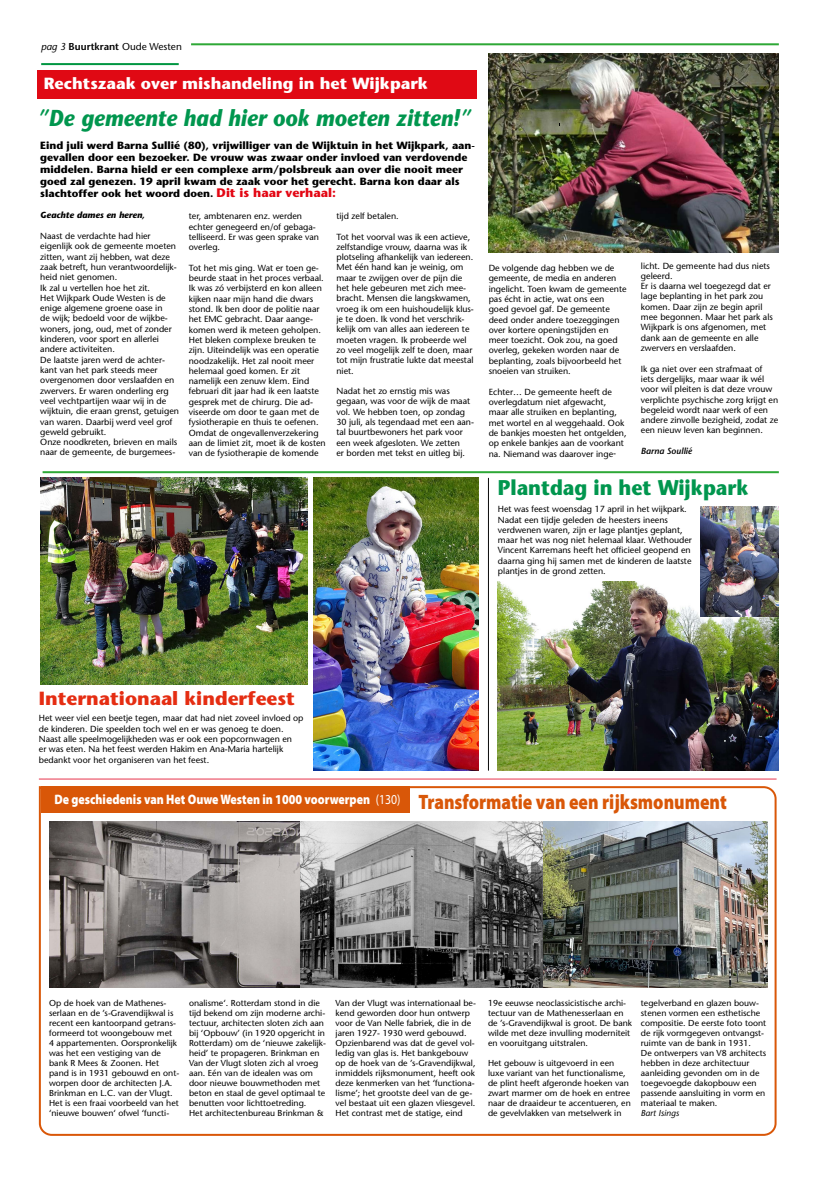
<style>
.page{position:relative;width:820px;height:1177px;background:#fff}
.page>*{position:absolute;margin:0;border:0;box-sizing:border-box;transform-origin:0 0}
.t1{font:italic 700 23px "Stone Sans";color:#00964e;scale:.91 1}
.t2{font:700 21.3px "Stone Sans";color:#00964e;scale:.91 1}
.t3{font:700 19px "Stone Sans";color:#e52d12}
.t4{font:700 16.1px "Stone Sans";color:#fff}
.t5{font:900 13.7px "Myriad Pro";color:#fff;scale:.86 1}
.t6{font:700 10.4px/12px "Stone Sans";color:#000}
.t7{font:600 10px "Stone Sans";color:#000}
.t8{font:8.8px/10.3px "Stone Sans";color:#000}
.t9{font:italic 700 8.8px "Stone Sans";color:#000}
.t10{font:italic 600 8.8px "Stone Sans";color:#000}
.t11{font:8.6px/10px "Stone Sans";color:#000}
.t12{font:italic 8.6px "Stone Sans";color:#000}
.s1{font-weight:400;font-style:italic}
.s2{font-weight:400}
.s3{font-size:12.4px;color:#e30613}
.s4{font-size:20.9px;color:#d95708}
</style>
<div class="page">
<svg style="left:38px;top:786px;width:739px;height:350px"></svg>
<hr style="left:39px;top:778px;width:737px;height:1px;background:#e7344c">
<hr style="left:191px;top:43px;width:587px;height:2px;background:#2ea836">
<hr style="left:43px;top:471px;width:735px;height:2px;background:#2ea836">
<hr style="left:41px;top:63px;width:138px;height:2px;background:#009641">
<div style="left:41px;top:786px;width:369px;height:27px;background:#d95708"></div>
<img style="left:313px;top:478px;width:166px;height:292px">
<img style="left:488px;top:53px;width:290px;height:199px">
<img style="left:41px;top:478px;width:266px;height:206px">
<img style="left:49px;top:821px;width:251px;height:166px">
<img style="left:300px;top:821px;width:243px;height:166px">
<img style="left:543px;top:821px;width:223px;height:166px">
<div style="left:37px;top:70px;width:439px;height:29px;background:#e00914"></div>
<img style="left:497px;top:581px;width:281px;height:189px">
<img style="left:700px;top:506px;width:78px;height:111px">
<hr style="left:488px;top:478px;width:1px;height:292px;background:#0a0a0a">
<p class="t7" style="left:41px;top:41px;width:142px"><span class="s1">pag 3</span> Buurtkrant <span class="s2">Oude Westen</span></p>
<h3 class="t4" style="left:44px;top:73px;width:385px">Rechtszaak over mishandeling in het Wijkpark</h3>
<h1 class="t1" style="left:37px;top:103px;width:478px">”De gemeente had hier ook moeten zitten!”</h1>
<p class="t6" style="left:40px;top:139px;width:436px">Eind juli werd Barna Sullié (80), vrijwilliger van de Wijktuin in het Wijkpark, aan&shy;gevallen door een bezoeker. De vrouw was zwaar onder invloed van verdovende middelen. Barna hield er een complexe arm/polsbreuk aan over die nooit meer goed zal genezen. 19 april kwam de zaak voor het gerecht. Barna kon daar als slachtoffer ook het woord doen. <span class="s3">Dit is haar verhaal:</span></p>
<p class="t8" style="left:189px;top:211px;width:132px">ter, ambtenaren enz. werden echter genegeerd en/of gebaga&shy;telliseerd. Er was geen sprake van overleg.</p>
<p class="t8" style="left:189px;top:262px;width:138px">Tot het mis ging. Wat er toen ge&shy;beurde staat in het proces verbaal.<br>Ik was zó verbijsterd en kon alleen kijken naar mijn hand die dwars stond. Ik ben door de politie naar het EMC gebracht. Daar aange&shy;komen werd ik meteen geholpen.<br>Het bleken complexe breuken te zijn. Uiteindelijk was een operatie noodzakelijk. Het zal nooit meer helemaal goed komen. Er zit namelijk een zenuw klem. Eind februari dit jaar had ik een laatste gesprek met de chirurg. Die ad&shy;viseerde om door te gaan met de fysiotherapie en thuis te oefenen.<br>Omdat de ongevallenverzekering aan de limiet zit, moet ik de kosten van de fysiotherapie de komende</p>
<p class="t9" style="left:40px;top:210px;width:106px">Geachte dames en heren,</p>
<p class="t8" style="left:40px;top:231px;width:140px">Naast de verdachte had hier eigenlijk ook de gemeente moeten zitten, want zij hebben, wat deze zaak betreft, hun verantwoordelijk&shy;heid niet genomen.<br>Ik zal u vertellen hoe het zit.<br>Het Wijkpark Oude Westen is de enige algemene groene oase in<br>de wijk; bedoeld voor de wijkbe&shy;woners, jong, oud, met of zonder kinderen, voor sport en allerlei andere activiteiten.<br>De laatste jaren werd de achter&shy;kant van het park steeds meer overgenomen door verslaafden en zwervers. Er waren onderling erg veel vechtpartijen waar wij in de wijktuin, die eraan grenst, getuigen van waren. Daarbij werd veel grof geweld gebruikt.<br>Onze noodkreten, brieven en mails naar de gemeente, de burgemees-</p>
<p class="t8" style="left:336px;top:211px;width:64px">tijd zelf betalen.</p>
<p class="t8" style="left:336px;top:231px;width:139px">Tot het voorval was ik een actieve, zelfstandige vrouw, daarna was ik plotseling afhankelijk van iedereen.<br>Met één hand kan je weinig, om maar te zwijgen over de pijn die het hele gebeuren met zich mee&shy;bracht. Mensen die langskwamen, vroeg ik om een huishoudelijk klus&shy;je te doen. Ik vond het verschrik&shy;kelijk om van alles aan iedereen te moeten vragen. Ik probeerde wel zo veel mogelijk zelf te doen, maar tot mijn frustratie lukte dat meestal niet.</p>
<p class="t8" style="left:336px;top:386px;width:139px">Nadat het zo ernstig mis was gegaan, was voor de wijk de maat vol. We hebben toen, op zondag<br>30 juli, als tegendaad met een aan&shy;tal buurtbewoners het park voor een week afgesloten. We zetten<br>er borden met tekst en uitleg bij.</p>
<p class="t8" style="left:488px;top:263px;width:139px">De volgende dag hebben we de gemeente, de media en anderen ingelicht. Toen kwam de gemeente pas écht in actie, wat ons een goed gevoel gaf. De gemeente deed onder andere toezeggingen over kortere openingstijden en meer toezicht. Ook zou, na goed overleg, gekeken worden naar de beplanting, zoals bijvoorbeeld het snoeien van struiken.</p>
<p class="t8" style="left:488px;top:386px;width:139px">Echter… De gemeente heeft de overlegdatum niet afgewacht, maar alle struiken en beplanting, met wortel en al weggehaald. Ook de bankjes moesten het ontgelden, op enkele bankjes aan de voorkant na. Niemand was daarover inge-</p>
<p class="t8" style="left:640px;top:260px;width:133px">licht. De gemeente had dus niets geleerd.<br>Er is daarna wel toegezegd dat er lage beplanting in het park zou komen. Daar zijn ze begin april mee begonnen. Maar het park als<br>Wijkpark is ons afgenomen, met dank aan de gemeente en alle zwervers en verslaafden.</p>
<p class="t8" style="left:640px;top:363px;width:139px">Ik ga niet over een strafmaat of<br>iets dergelijks, maar waar ik wél voor wil pleiten is dat deze vrouw verplichte psychische zorg krijgt en begeleid wordt naar werk of een andere zinvolle bezigheid, zodat ze een nieuw leven kan beginnen.</p>
<p class="t10" style="left:640px;top:445px;width:53px">Barna Soullié</p>
<h2 class="t2" style="left:497px;top:474px;width:277px">Plantdag in het Wijkpark</h2>
<p class="t8" style="left:497px;top:504px;width:195px">Het was feest woensdag 17 april in het wijkpark.<br>Nadat een tijdje geleden de heesters ineens verdwenen waren, zijn er lage plantjes geplant, maar het was nog niet helemaal klaar. Wethouder Vincent Karremans heeft het officieel geopend en daarna ging hij samen met de kinderen de laatste plantjes in de grond zetten.</p>
<h3 class="t3" style="left:39px;top:686px;width:257px">Internationaal kinderfeest</h3>
<p class="t8" style="left:39px;top:713px;width:266px">Het weer viel een beetje tegen, maar dat had niet zoveel invloed op de kinderen. Die speelden toch wel en er was genoeg te doen.<br>Naast alle speelmogelijkheden was er ook een popcornwagen en<br>er was eten. Na het feest werden Hakim en Ana-Maria hartelijk bedankt voor het organiseren van het feest.</p>
<h3 class="t5" style="left:54px;top:791px;width:782px">De geschiedenis van Het Ouwe Westen in 1000 voorwerpen <span class="s2">(130)</span> <span class="s4">Transformatie van een rijksmonument</span></h3>
<p class="t11" style="left:49px;top:998px;width:132px">Op de hoek van de Mathenes&shy;serlaan en de ’s-Gravendijkwal is recent een kantoorpand getrans&shy;formeerd tot woongebouw met<br>4 appartementen. Oorspronkelijk was het een vestiging van de bank R Mees &amp; Zoonen. Het pand is in 1931 gebouwd en ont&shy;worpen door de architecten J.A.<br>Brinkman en L.C. van der Vlugt.<br>Het is een fraai voorbeeld van het ‘nieuwe bouwen‘ ofwel ‘functi-</p>
<p class="t11" style="left:189px;top:998px;width:138px">onalisme‘. Rotterdam stond in die tijd bekend om zijn moderne archi&shy;tectuur, architecten sloten zich aan bij ‘Opbouw’ (in 1920 opgericht in Rotterdam) om de ‘nieuwe zakelijk&shy;heid’ te propageren. Brinkman en Van der Vlugt sloten zich al vroeg aan. Eén van de idealen was om door nieuwe bouwmethoden met beton en staal de gevel optimaal te benutten voor lichttoetreding.<br>Het architectenbureau Brinkman &amp;</p>
<p class="t11" style="left:335px;top:998px;width:142px">Van der Vlugt was internationaal be&shy;kend geworden door hun ontwerp voor de Van Nelle fabriek, die in de jaren 1927- 1930 werd gebouwd.<br>Opzienbarend was dat de gevel vol&shy;ledig van glas is. Het bankgebouw op de hoek van de ’s-Gravendijkwal, inmiddels rijksmonument, heeft ook deze kenmerken van het ‘functiona&shy;lisme’; het grootste deel van de ge&shy;vel bestaat uit een glazen vliesgevel.<br>Het contrast met de statige, eind</p>
<p class="t11" style="left:488px;top:998px;width:145px">19e eeuwse neoclassicistische archi&shy;tectuur van de Mathenesserlaan en de ’s-Gravendijkwal is groot. De bank wilde met deze invulling moderniteit en vooruitgang uitstralen.</p>
<p class="t11" style="left:488px;top:1058px;width:144px">Het gebouw is uitgevoerd in een luxe variant van het functionalisme, de plint heeft afgeronde hoeken van zwart marmer om de hoek en entree naar de draaideur te accentueren, en de gevelvlakken van metselwerk in</p>
<p class="t11" style="left:640px;top:998px;width:127px">tegelverband en glazen bouw&shy;stenen vormen een esthetische compositie. De eerste foto toont de rijk vormgegeven ontvangst&shy;ruimte van de bank in 1931.<br>De ontwerpers van V8 architects hebben in deze architectuur aanleiding gevonden om in de toegevoegde dakopbouw een passende aansluiting in vorm en materiaal te maken.</p>
<p class="t12" style="left:640px;top:1108px;width:40px">Bart Isings</p>
</div>
